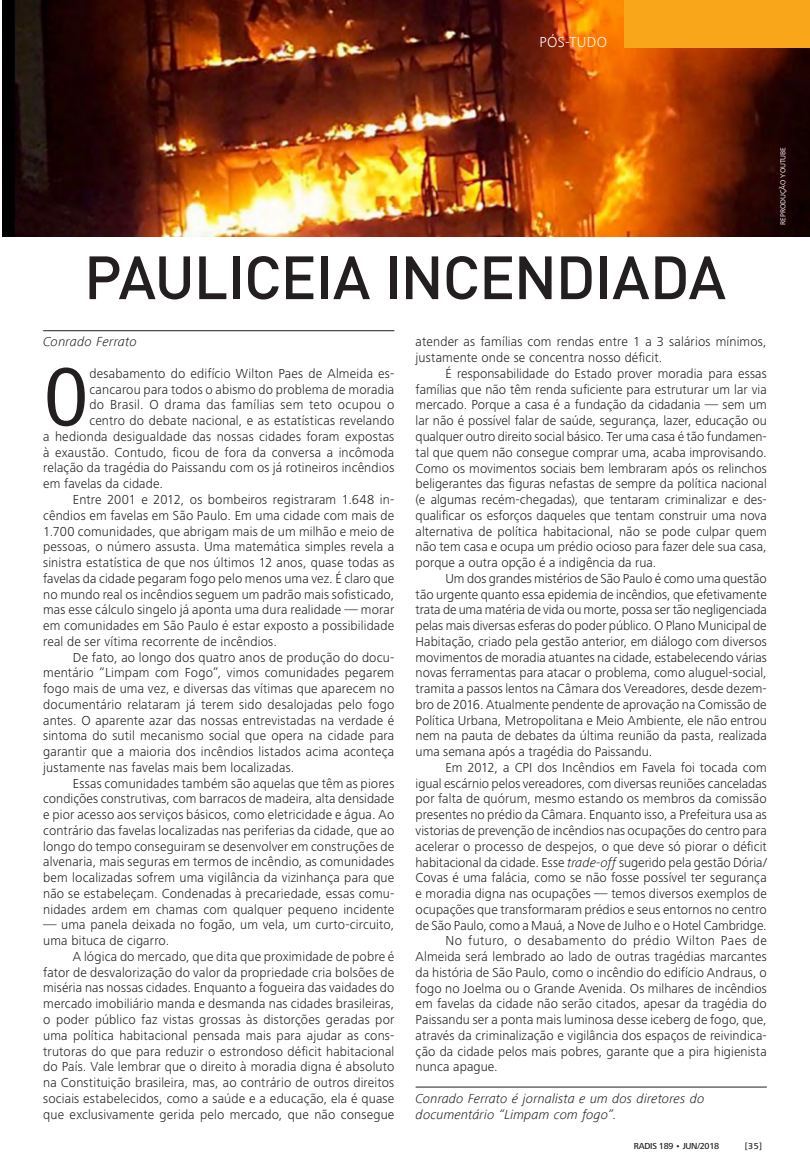
<style>
.page{position:relative;width:810px;height:1171px;background:#fff}
.page>*{position:absolute;margin:0;border:0;box-sizing:border-box;transform-origin:0 0}
.Corpo_-_Capitular_4{font:82.5px "Officina Serif Std";color:#231f20}
.titulo_materia_grand{font:500 60px "DIN";letter-spacing:-.02em;color:#231f20}
.Chapéu{font:300 15px "Frutiger Next LT";letter-spacing:.025em;color:#fff}
.Corpo_-_2_col{font:300 13.5px/15.8px "Frutiger Next LT";letter-spacing:.01em;color:#231f20;text-align:justify}
.Corpo_-_Capitular_4-2{font:300 13.5px "Frutiger Next LT";letter-spacing:.01em;color:#231f20}
.Assinatura{font:italic 300 13.5px/15.8px "Frutiger Next LT";letter-spacing:.005em;color:#231f20}
.t1{font:500 9px "Frutiger Next LT";letter-spacing:-.03em;color:#231f20}
.Fotos_-_Crédito{font:7.5px "Frutiger Next LT";color:#fff}
.s1{font-style:italic}
</style>
<div class="page">
<img style="left:3px;top:0;width:806px;height:236px">
<hr style="left:43px;top:330px;width:351px;height:1px;background:#231f20">
<hr style="left:415px;top:1086px;width:351px;height:1px;background:#231f20">
<div style="left:624px;top:0;width:185px;height:47px;background:#faa61a"></div>
<p class="Chapéu" style="left:539px;top:34px;width:69px">PÓS-TUDO</p>
<p class="Fotos_-_Crédito" style="left:778px;top:225px;width:79px;rotate:-90deg">REPRODUÇÃO YOUTUBE</p>
<p class="titulo_materia_grand" style="left:84px;top:239px;width:643px">PAULICEIA INCENDIADA</p>
<p class="Assinatura" style="left:43px;top:334px;width:95px">Conrado Ferrato</p>
<p class="Corpo_-_Capitular_4" style="left:43px;top:349px;width:47px">O</p>
<p class="Corpo_-_Capitular_4-2" style="left:89px;top:366px;width:306px">desabamento do edifício Wilton Paes de Almeida es-</p>
<p class="Corpo_-_2_col" style="left:415px;top:334px;width:352px">atender as famílias com rendas entre 1 a 3 salários mínimos, justamente onde se concentra nosso déficit.</p>
<p class="Corpo_-_2_col" style="left:415px;top:365px;width:352px;text-indent:30px">É responsabilidade do Estado prover moradia para essas famílias que não têm renda suficiente para estruturar um lar via mercado. Porque a casa é a fundação da cidadania — sem um lar não é possível falar de saúde, segurança, lazer, educação ou qualquer outro direito social básico. Ter uma casa é tão fundamen&shy;tal que quem não consegue comprar uma, acaba improvisando.<br>Como os movimentos sociais bem lembraram após os relinchos beligerantes das figuras nefastas de sempre da política nacional (e algumas recém-chegadas), que tentaram criminalizar e des&shy;qualificar os esforços daqueles que tentam construir uma nova alternativa de política habitacional, não se pode culpar quem não tem casa e ocupa um prédio ocioso para fazer dele sua casa, porque a outra opção é a indigência da rua.</p>
<p class="Corpo_-_2_col" style="left:415px;top:570px;width:352px;text-indent:30px">Um dos grandes mistérios de São Paulo é como uma questão tão urgente quanto essa epidemia de incêndios, que efetivamente trata de uma matéria de vida ou morte, possa ser tão negligenciada pelas mais diversas esferas do poder público. O Plano Municipal de Habitação, criado pela gestão anterior, em diálogo com diversos movimentos de moradia atuantes na cidade, estabelecendo várias novas ferramentas para atacar o problema, como aluguel-social, tramita a passos lentos na Câmara dos Vereadores, desde dezem&shy;bro de 2016. Atualmente pendente de aprovação na Comissão de Política Urbana, Metropolitana e Meio Ambiente, ele não entrou nem na pauta de debates da última reunião da pasta, realizada uma semana após a tragédia do Paissandu.</p>
<p class="Corpo_-_2_col" style="left:415px;top:759px;width:352px;text-indent:30px">Em 2012, a CPI dos Incêndios em Favela foi tocada com igual escárnio pelos vereadores, com diversas reuniões canceladas por falta de quórum, mesmo estando os membros da comissão presentes no prédio da Câmara. Enquanto isso, a Prefeitura usa as vistorias de prevenção de incêndios nas ocupações do centro para acelerar o processo de despejos, o que deve só piorar o déficit habitacional da cidade. Esse <span class="s1">trade-off</span> sugerido pela gestão Dória/ Covas é uma falácia, como se não fosse possível ter segurança e moradia digna nas ocupações — temos diversos exemplos de ocupações que transformaram prédios e seus entornos no centro de São Paulo, como a Mauá, a Nove de Julho e o Hotel Cambridge.</p>
<p class="Corpo_-_2_col" style="left:415px;top:933px;width:352px;text-indent:30px">No futuro, o desabamento do prédio Wilton Paes de Almeida será lembrado ao lado de outras tragédias marcantes da história de São Paulo, como o incêndio do edifício Andraus, o fogo no Joelma ou o Grande Avenida. Os milhares de incêndios em favelas da cidade não serão citados, apesar da tragédia do Paissandu ser a ponta mais luminosa desse iceberg de fogo, que, através da criminalização e vigilância dos espaços de reivindica&shy;ção da cidade pelos mais pobres, garante que a pira higienista nunca apague.</p>
<p class="Assinatura" style="left:415px;top:1090px;width:290px">Conrado Ferrato é jornalista e um dos diretores do documentário “Limpam com fogo”.</p>
<p class="t1" style="left:633px;top:1141px;width:87px">RADIS 189 • JUN/2018</p>
<p class="t1" style="left:744px;top:1141px;width:19px">[35]</p>
<p class="Corpo_-_Capitular_4-2" style="left:89px;top:382px;width:306px">cancarou para todos o abismo do problema de moradia</p>
<p class="Corpo_-_Capitular_4-2" style="left:89px;top:397px;width:306px">do Brasil. O drama das famílias sem teto ocupou o</p>
<p class="Corpo_-_Capitular_4-2" style="left:89px;top:413px;width:306px">centro do debate nacional, e as estatísticas revelando</p>
<p class="Corpo_-_Capitular_4-2" style="left:43px;top:429px;width:352px">a hedionda desigualdade das nossas cidades foram expostas</p>
<p class="Corpo_-_Capitular_4-2" style="left:43px;top:445px;width:352px">à exaustão. Contudo, ficou de fora da conversa a incômoda</p>
<p class="Corpo_-_Capitular_4-2" style="left:43px;top:460px;width:352px">relação da tragédia do Paissandu com os já rotineiros incêndios</p>
<p class="Corpo_-_Capitular_4-2" style="left:43px;top:476px;width:121px">em favelas da cidade.</p>
<p class="Corpo_-_2_col" style="left:43px;top:491px;width:352px;text-indent:30px">Entre 2001 e 2012, os bombeiros registraram 1.648 in&shy;cêndios em favelas em São Paulo. Em uma cidade com mais de 1.700 comunidades, que abrigam mais de um milhão e meio de pessoas, o número assusta. Uma matemática simples revela a sinistra estatística de que nos últimos 12 anos, quase todas as favelas da cidade pegaram fogo pelo menos uma vez. É claro que no mundo real os incêndios seguem um padrão mais sofisticado, mas esse cálculo singelo já aponta uma dura realidade — morar em comunidades em São Paulo é estar exposto a possibilidade real de ser vítima recorrente de incêndios.</p>
<p class="Corpo_-_2_col" style="left:43px;top:649px;width:352px;text-indent:30px">De fato, ao longo dos quatro anos de produção do docu&shy;mentário “Limpam com Fogo”, vimos comunidades pegarem fogo mais de uma vez, e diversas das vítimas que aparecem no documentário relataram já terem sido desalojadas pelo fogo antes. O aparente azar das nossas entrevistadas na verdade é sintoma do sutil mecanismo social que opera na cidade para garantir que a maioria dos incêndios listados acima aconteça justamente nas favelas mais bem localizadas.</p>
<p class="Corpo_-_2_col" style="left:43px;top:775px;width:352px;text-indent:30px">Essas comunidades também são aquelas que têm as piores condições construtivas, com barracos de madeira, alta densidade e pior acesso aos serviços básicos, como eletricidade e água. Ao contrário das favelas localizadas nas periferias da cidade, que ao longo do tempo conseguiram se desenvolver em construções de alvenaria, mais seguras em termos de incêndio, as comunidades bem localizadas sofrem uma vigilância da vizinhança para que não se estabeleçam. Condenadas à precariedade, essas comu&shy;nidades ardem em chamas com qualquer pequeno incidente</p>
<p class="Corpo_-_2_col" style="left:43px;top:917px;width:352px">— uma panela deixada no fogão, um vela, um curto-circuito, uma bituca de cigarro.</p>
<p class="Corpo_-_2_col" style="left:43px;top:948px;width:352px;text-indent:30px">A lógica do mercado, que dita que proximidade de pobre é fator de desvalorização do valor da propriedade cria bolsões de miséria nas nossas cidades. Enquanto a fogueira das vaidades do mercado imobiliário manda e desmanda nas cidades brasileiras, o poder público faz vistas grossas às distorções geradas por uma política habitacional pensada mais para ajudar as cons&shy;trutoras do que para reduzir o estrondoso déficit habitacional do País. Vale lembrar que o direito à moradia digna é absoluto na Constituição brasileira, mas, ao contrário de outros direitos sociais estabelecidos, como a saúde e a educação, ela é quase que exclusivamente gerida pelo mercado, que não consegue</p>
</div>
